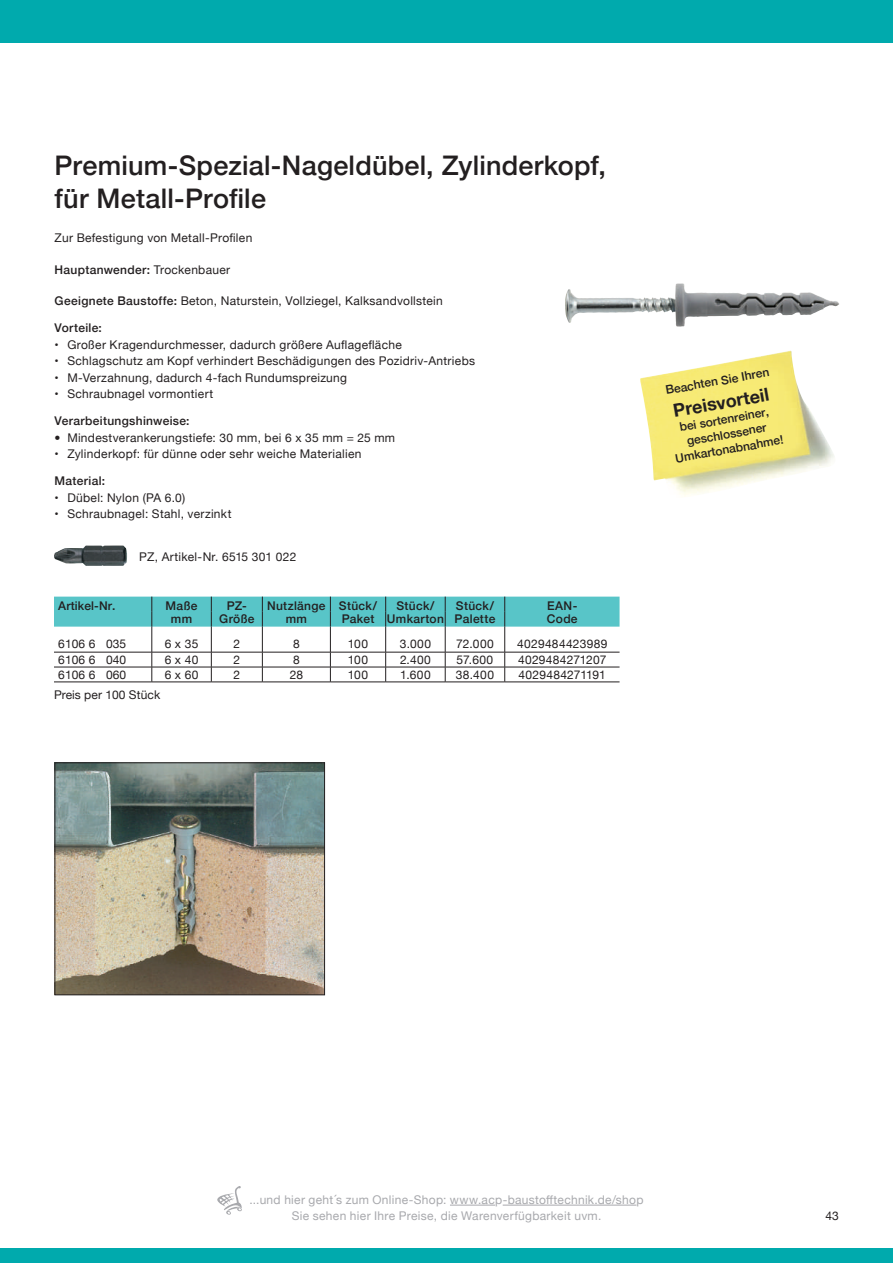
<style>
.page{position:relative;width:893px;height:1263px;background:#fff}
.page>*{position:absolute;margin:0;border:0;box-sizing:border-box;transform-origin:0 0}
.t1{font:500 27px/32.4px "Helvetica Neue";letter-spacing:.01em;color:#231f20}
.t2{font:700 18px "Helvetica Neue";color:#231f20}
.t3{font:12px "Helvetica Neue";letter-spacing:.025em;color:#231f20}
.t4{font:500 12px/15px "Helvetica Neue";letter-spacing:.025em;color:#231f20;text-align:center}
.t5{font:12px/16.5px "Helvetica Neue";letter-spacing:.025em;color:#a8a9ad;text-align:center}
.t6{font:12px "Helvetica Neue";letter-spacing:.005em;color:#231f20}
.s1{font-weight:400}
.s2{font-weight:500}
</style>
<div class="page">
<div style="left:0;top:0;width:893px;height:43px;background:#00aaad"></div>
<div style="left:0;top:1248px;width:893px;height:15px;background:#00aaad"></div>
<hr style="left:450px;top:1205px;width:45px;height:1px;background:#a8a9ad">
<hr style="left:503px;top:1205px;width:133px;height:1px;background:#a8a9ad">
<svg style="left:217px;top:1186px;width:25px;height:29px"></svg>
<img style="left:640px;top:351px;width:194px;height:146px">
<img style="left:57px;top:764px;width:266px;height:229px">
<div style="left:55px;top:762px;width:270px;height:233px;border:1px solid #231f20"></div>
<img style="left:565px;top:283px;width:114px;height:40px">
<svg style="left:54px;top:597px;width:566px;height:85px"></svg>
<hr style="left:54px;top:682px;width:98px;height:1px;background:#231f20">
<hr style="left:152px;top:682px;width:59px;height:1px;background:#231f20">
<hr style="left:211px;top:682px;width:51px;height:1px;background:#231f20">
<hr style="left:262px;top:682px;width:68px;height:1px;background:#231f20">
<hr style="left:330px;top:682px;width:56px;height:1px;background:#231f20">
<hr style="left:386px;top:682px;width:59px;height:1px;background:#231f20">
<hr style="left:445px;top:682px;width:60px;height:1px;background:#231f20">
<hr style="left:505px;top:682px;width:115px;height:1px;background:#231f20">
<img style="left:54px;top:545px;width:73px;height:21px">
<h1 class="t1" style="left:55px;top:147px;width:553px">Premium-Spezial-Nageldübel, Zylinderkopf, für Metall-Profile</h1>
<p class="t3" style="left:55px;top:229px;width:199px">Zur Befestigung von Metall-Profilen</p>
<p class="t4" style="left:55px;top:261px;width:177px">Hauptanwender: <span class="s1">Trockenbauer</span></p>
<p class="t3" style="left:55px;top:292px;width:390px"><span class="s2">Geeignete Baustoffe:</span> Beton, Naturstein, Vollziegel, Kalksandvollstein</p>
<p class="t4" style="left:55px;top:319px;width:49px">Vorteile:</p>
<p class="t3" style="left:55px;top:336px;width:349px">• Großer Kragendurchmesser, dadurch größere Auflagefläche</p>
<p class="t3" style="left:55px;top:352px;width:422px">• Schlagschutz am Kopf verhindert Beschädigungen des Pozidriv-Antriebs</p>
<p class="t3" style="left:55px;top:369px;width:294px">• M-Verzahnung, dadurch 4-fach Rundumspreizung</p>
<p class="t3" style="left:55px;top:385px;width:160px">• Schraubnagel vormontiert</p>
<p class="t4" style="left:55px;top:412px;width:137px">Verarbeitungshinweise:</p>
<p class="t3" style="left:55px;top:429px;width:342px"><span class="s2">•</span> Mindestverankerungstiefe: 30 mm, bei 6 x 35 mm = 25 mm</p>
<p class="t3" style="left:55px;top:445px;width:308px">• Zylinderkopf: für dünne oder sehr weiche Materialien</p>
<p class="t4" style="left:55px;top:472px;width:52px">Material:</p>
<p class="t3" style="left:55px;top:489px;width:132px">• Dübel: Nylon (PA 6.0)</p>
<p class="t3" style="left:55px;top:505px;width:178px">• Schraubnagel: Stahl, verzinkt</p>
<p class="t3" style="left:139px;top:548px;width:159px">PZ, Artikel-Nr. 6515 301 022</p>
<p class="t4" style="left:58px;top:597px;width:59px">Artikel-Nr.</p>
<p class="t4" style="left:166px;top:597px;width:33px">Maße</p>
<p class="t4" style="left:227px;top:597px;width:22px">PZ-</p>
<p class="t4" style="left:267px;top:597px;width:111px">Nutzlänge Stück/</p>
<p class="t4" style="left:396px;top:597px;width:40px">Stück/</p>
<p class="t4" style="left:456px;top:597px;width:40px">Stück/</p>
<p class="t4" style="left:547px;top:597px;width:32px">EAN-</p>
<p class="t4" style="left:171px;top:611px;width:23px">mm</p>
<p class="t4" style="left:219px;top:611px;width:37px">Größe</p>
<p class="t4" style="left:286px;top:611px;width:23px">mm</p>
<p class="t4" style="left:342px;top:611px;width:155px">Paket Umkarton Palette</p>
<p class="t4" style="left:547px;top:611px;width:32px">Code</p>
<p class="t3" style="left:58px;top:635px;width:70px">6106 6 035</p>
<p class="t3" style="left:165px;top:635px;width:35px">6 x 35</p>
<p class="t3" style="left:233px;top:635px;width:8px">2</p>
<p class="t3" style="left:293px;top:635px;width:8px">8</p>
<p class="t3" style="left:348px;top:635px;width:22px">100</p>
<p class="t3" style="left:400px;top:635px;width:33px">3.000</p>
<p class="t3" style="left:456px;top:635px;width:39px">72.000</p>
<p class="t3" style="left:517px;top:635px;width:92px">4029484423989</p>
<p class="t3" style="left:58px;top:651px;width:70px">6106 6 040</p>
<p class="t3" style="left:165px;top:651px;width:35px">6 x 40</p>
<p class="t3" style="left:233px;top:651px;width:8px">2</p>
<p class="t3" style="left:293px;top:651px;width:8px">8</p>
<p class="t3" style="left:348px;top:651px;width:22px">100</p>
<p class="t3" style="left:400px;top:651px;width:32px">2.400</p>
<p class="t3" style="left:457px;top:651px;width:38px">57.600</p>
<p class="t3" style="left:518px;top:651px;width:90px">4029484271207</p>
<p class="t3" style="left:58px;top:666px;width:70px">6106 6 060</p>
<p class="t3" style="left:165px;top:666px;width:35px">6 x 60</p>
<p class="t3" style="left:233px;top:666px;width:8px">2</p>
<p class="t3" style="left:290px;top:666px;width:15px">28</p>
<p class="t3" style="left:348px;top:666px;width:22px">100</p>
<p class="t3" style="left:400px;top:666px;width:32px">1.600</p>
<p class="t3" style="left:456px;top:666px;width:40px">38.400</p>
<p class="t3" style="left:519px;top:666px;width:89px">4029484271191</p>
<p class="t6" style="left:54px;top:686px;width:108px">Preis per 100 Stück</p>
<p class="t4" style="left:664px;top:382px;width:106px;rotate:-10deg">Beachten Sie Ihren</p>
<h2 class="t2" style="left:671px;top:397px;width:98px;rotate:-10deg">Preisvorteil</h2>
<p class="t4" style="left:669px;top:421px;width:111px;rotate:-10deg">bei sortenreiner, geschlossener<br>Umkartonabnahme!</p>
<p class="t5" style="left:250px;top:1192px;width:395px">...und hier geht´s zum Online-Shop: www.acp-baustofftechnik.de/shop<br>Sie sehen hier Ihre Preise, die Warenverfügbarkeit uvm.</p>
<p class="t3" style="left:826px;top:1207px;width:15px">43</p>
</div>
